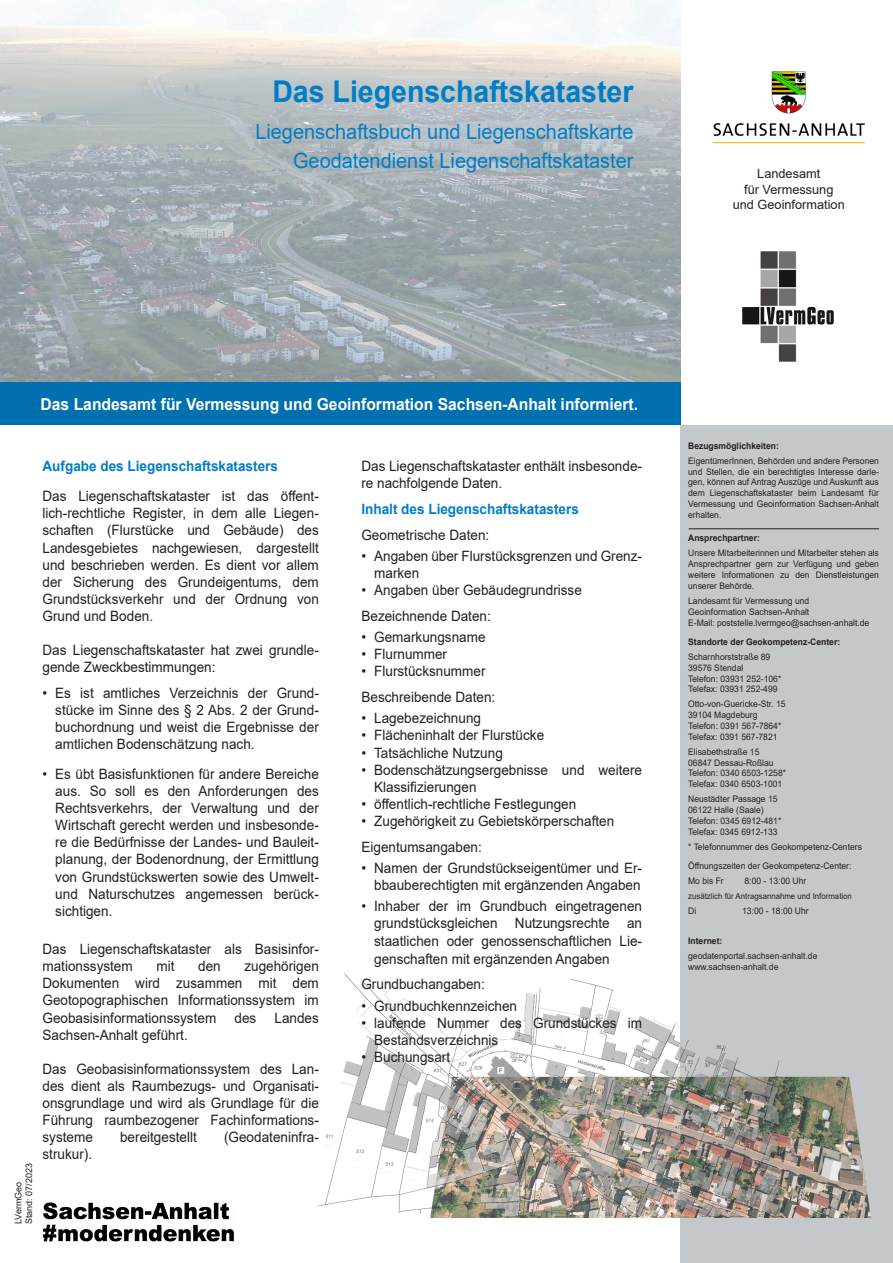
<style>
.page{position:relative;width:893px;height:1263px;background:#fff}
.page>*{position:absolute;margin:0;border:0;box-sizing:border-box;transform-origin:0 0}
.t1{font:700 30px "Arial";color:#007ec5;scale:.95 1}
.t2{font:21px/29.2px "Arial";color:#007ec5;text-align:right;scale:.95 1}
.t3{font:700 16.5px "Arial";color:#fff;scale:.95 1}
.t4{font:14.25px/17.1px "Arial";color:#231f20;scale:.95 1}
.t5{font:700 14.25px "Arial";color:#007ec5;scale:.95 1}
.t6{font:12.75px/15.3px "Arial";color:#231f20;text-align:center}
.t7{font:9px/10.8px "Arial";color:#231f20;scale:.95 1}
.t8{font:700 9px "Arial";color:#231f20;scale:.95 1}
.t9{font:9px/10.8px "Arial";color:#231f20}
.t10{font:8.25px "Arial";color:#231f20;scale:.95 1}
</style>
<div class="page">
<img style="left:0;top:0;width:681px;height:383px">
<div style="left:0;top:383px;width:681px;height:42px;background:#0070af"></div>
<div style="left:681px;top:425px;width:212px;height:838px;background:#c5c8cb"></div>
<img style="left:742px;top:251px;width:92px;height:111px">
<img style="left:712px;top:71px;width:154px;height:73px">
<hr style="left:689px;top:528px;width:190px;height:1px;background:#231f20">
<img style="left:319px;top:969px;width:551px;height:249px">
<img style="left:43px;top:1202px;width:191px;height:40px">
<h1 class="t1" style="left:272px;top:71px;width:382px">Das Liegenschaftskataster</h1>
<h2 class="t2" style="left:255px;top:116px;width:400px">Liegenschaftsbuch und Liegenschaftskarte<br>Geodatendienst Liegenschaftskataster</h2>
<p class="t6" style="left:733px;top:166px;width:113px">Landesamt<br>für Vermessung und Geoinformation</p>
<p class="t3" style="left:41px;top:393px;width:630px">Das Landesamt für Vermessung und Geoinformation Sachsen-Anhalt informiert.</p>
<p class="t9" style="left:13px;top:1224px;width:63px;rotate:-90deg">LVermGeo<br>Stand: 07/2023</p>
<p class="t5" style="left:43px;top:456px;width:249px">Aufgabe des Liegenschaftskatasters</p>
<p class="t4" style="left:43px;top:487px;width:292px;text-align:justify">Das Liegenschaftskataster ist das öffent&shy;lich-rechtliche Register, in dem alle Liegen&shy;schaften (Flurstücke und Gebäude) des Landesgebietes nachgewiesen, dargestellt und beschrieben werden. Es dient vor allem der Sicherung des Grundeigentums, dem Grundstücksverkehr und der Ordnung von Grund und Boden.</p>
<p class="t4" style="left:43px;top:641px;width:292px">Das Liegenschaftskataster hat zwei grundle&shy;gende Zweckbestimmungen:</p>
<p class="t4" style="left:55px;top:684px;width:279px;text-align:justify;text-indent:-13px">• Es ist amtliches Verzeichnis der Grund&shy;stücke im Sinne des § 2 Abs. 2 der Grund&shy;buchordnung und weist die Ergebnisse der amtlichen Bodenschätzung nach.</p>
<p class="t4" style="left:55px;top:765px;width:279px;text-align:justify;text-indent:-13px">• Es übt Basisfunktionen für andere Bereiche aus. So soll es den Anforderungen des Rechtsverkehrs, der Verwaltung und der Wirtschaft gerecht werden und insbesonde&shy;re die Bedürfnisse der Landes- und Bauleit&shy;planung, der Bodenordnung, der Ermittlung von Grundstückswerten sowie des Umwelt&shy;und Naturschutzes angemessen berück&shy;sichtigen.</p>
<p class="t4" style="left:43px;top:940px;width:292px">Das Liegenschaftskataster als Basisinfor&shy;mationssystem</p>
<p class="t4" style="left:43px;top:957px;width:292px;text-align:justify;text-indent:202px">zugehörigen Dokumenten wird zusammen mit dem Geotopographischen Informationssystem im Geobasisinformationssystem</p>
<p class="t4" style="left:156px;top:957px;width:20px">mit</p>
<p class="t4" style="left:198px;top:957px;width:25px">den</p>
<p class="t4" style="left:234px;top:1009px;width:24px">des</p>
<p class="t4" style="left:274px;top:1009px;width:48px">Landes</p>
<p class="t4" style="left:43px;top:1026px;width:154px">Sachsen-Anhalt geführt.</p>
<p class="t4" style="left:43px;top:1060px;width:292px;text-align:justify">Das Geobasisinformationssystem des Lan&shy;des dient als Raumbezugs- und Organisati&shy;onsgrundlage und wird als Grundlage für die Führung raumbezogener Fachinformations&shy;systeme</p>
<p class="t4" style="left:120px;top:1128px;width:82px">bereitgestellt</p>
<p class="t4" style="left:224px;top:1128px;width:101px">(Geodateninfra-</p>
<p class="t4" style="left:43px;top:1145px;width:54px">strukur).</p>
<p class="t4" style="left:361px;top:458px;width:297px">Das Liegenschaftskataster enthält insbesonde&shy;re nachfolgende Daten.</p>
<p class="t5" style="left:361px;top:499px;width:230px">Inhalt des Liegenschaftskatasters</p>
<p class="t4" style="left:361px;top:526px;width:136px">Geometrische Daten:</p>
<p class="t4" style="left:374px;top:547px;width:283px;text-indent:-13px">• Angaben über Flurstücksgrenzen und Grenz&shy;marken</p>
<p class="t4" style="left:361px;top:577px;width:234px;line-height:25.7px">• Angaben über Gebäudegrundrisse<br>Bezeichnende Daten:</p>
<p class="t4" style="left:361px;top:628px;width:132px">• Gemarkungsname</p>
<p class="t4" style="left:361px;top:646px;width:92px">• Flurnummer</p>
<p class="t4" style="left:361px;top:658px;width:142px;line-height:25.7px">• Flurstücksnummer<br>Beschreibende Daten:</p>
<p class="t4" style="left:361px;top:710px;width:127px">• Lagebezeichnung</p>
<p class="t4" style="left:361px;top:727px;width:194px">• Flächeninhalt der Flurstücke</p>
<p class="t4" style="left:361px;top:744px;width:150px">• Tatsächliche Nutzung</p>
<p class="t4" style="left:374px;top:761px;width:283px;text-indent:-13px">• Bodenschätzungsergebnisse und weitere<br>Klassifizierungen</p>
<p class="t4" style="left:361px;top:795px;width:228px">• öffentlich-rechtliche Festlegungen</p>
<p class="t4" style="left:361px;top:808px;width:268px;line-height:25.7px">• Zugehörigkeit zu Gebietskörperschaften<br>Eigentumsangaben:</p>
<p class="t4" style="left:361px;top:859px;width:297px;text-align:right">• Namen der Grundstückseigentümer und Er&shy;bbauberechtigten mit ergänzenden Angaben</p>
<p class="t4" style="left:374px;top:897px;width:283px;text-align:justify;text-indent:-13px">• Inhaber der im Grundbuch eingetragenen grundstücksgleichen Nutzungsrechte an staatlichen oder genossenschaftlichen Lie&shy;genschaften mit ergänzenden Angaben</p>
<p class="t4" style="left:361px;top:975px;width:131px">Grundbuchangaben:</p>
<p class="t4" style="left:361px;top:997px;width:165px">• Grundbuchkennzeichen</p>
<p class="t4" style="left:374px;top:1014px;width:283px;text-indent:-13px">• laufende Nummer des Grundstückes im<br>Bestandsverzeichnis</p>
<p class="t4" style="left:361px;top:1048px;width:95px">• Buchungsart</p>
<p class="t8" style="left:688px;top:439px;width:97px">Bezugsmöglichkeiten:</p>
<p class="t7" style="left:688px;top:455px;width:202px;text-align:justify">EigentümerInnen, Behörden und andere Personen und Stellen, die ein berechtigtes Interesse darle&shy;gen, können auf Antrag Auszüge und Auskunft aus dem Liegenschaftskataster beim Landesamt für Vermessung und Geoinformation Sachsen-Anhalt erhalten.</p>
<p class="t8" style="left:688px;top:532px;width:77px">Ansprechpartner:</p>
<p class="t7" style="left:688px;top:548px;width:202px;text-align:justify">Unsere Mitarbeiterinnen und Mitarbeiter stehen als Ansprechpartner gern zur Verfügung und geben weitere Informationen zu den Dienstleistungen unserer Behörde.</p>
<p class="t7" style="left:688px;top:595px;width:192px">Landesamt für Vermessung und<br>Geoinformation Sachsen-Anhalt<br>E-Mail: poststelle.lvermgeo@sachsen-anhalt.de</p>
<p class="t8" style="left:688px;top:635px;width:162px">Standorte der Geokompetenz-Center:</p>
<p class="t7" style="left:688px;top:651px;width:100px">Scharnhorststraße 89<br>39576 Stendal<br>Telefon: 03931 252-106*<br>Telefax: 03931 252-499</p>
<p class="t7" style="left:688px;top:699px;width:104px">Otto-von-Guericke-Str. 15<br>39104 Magdeburg<br>Telefon: 0391 567-7864*<br>Telefax: 0391 567-7821</p>
<p class="t7" style="left:688px;top:746px;width:105px">Elisabethstraße 15<br>06847 Dessau-Roßlau<br>Telefon: 0340 6503-1258*<br>Telefax: 0340 6503-1001</p>
<p class="t7" style="left:688px;top:794px;width:100px">Neustädter Passage 15<br>06122 Halle (Saale)<br>Telefon: 0345 6912-481*<br>Telefax: 0345 6912-133</p>
<p class="t7" style="left:688px;top:837px;width:184px;line-height:19.4px">* Telefonnummer des Geokompetenz-Centers<br>Öffnungszeiten der Geokompetenz-Center:</p>
<p class="t7" style="left:688px;top:875px;width:39px">Mo bis Fr</p>
<p class="t7" style="left:744px;top:875px;width:67px">8:00 - 13:00 Uhr</p>
<p class="t10" style="left:688px;top:890px;width:174px">zusätzlich für Antragsannahme und Information</p>
<p class="t7" style="left:688px;top:905px;width:10px">Di</p>
<p class="t7" style="left:742px;top:905px;width:72px">13:00 - 18:00 Uhr</p>
<p class="t8" style="left:688px;top:935px;width:37px">Internet:</p>
<p class="t7" style="left:688px;top:951px;width:138px">geodatenportal.sachsen-anhalt.de www.sachsen-anhalt.de</p>
</div>
